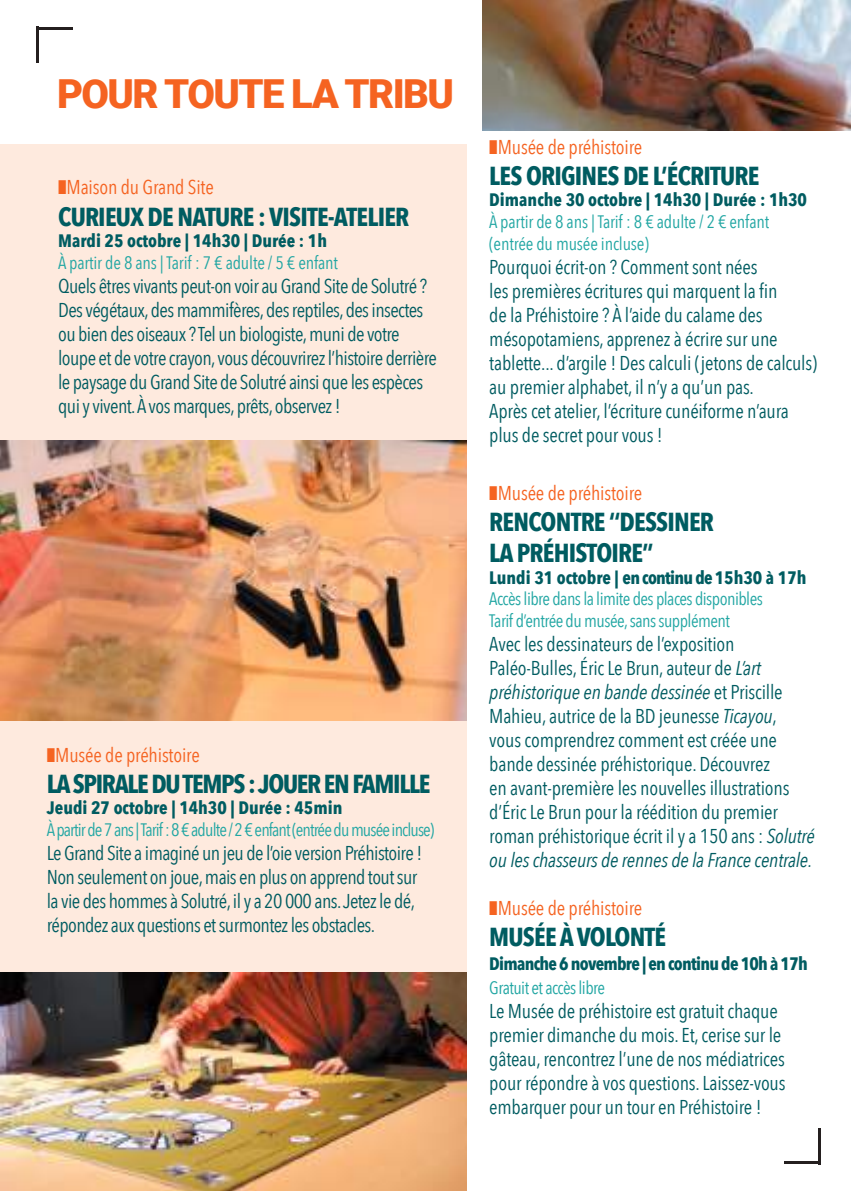
<style>
.page{position:relative;width:851px;height:1191px;background:#fff}
.page>*{position:absolute;margin:0;border:0;box-sizing:border-box;transform-origin:0 0}
.t1{font:900 40px "Roboto";letter-spacing:-.04em;color:#f56321}
.t2{font:700 26px/31.2px "Avenir Next Condensed";letter-spacing:-.03em;color:#005c61}
.t3{font:700 26px "Avenir Next Condensed";letter-spacing:-.05em;color:#005c61}
.t4{font:20px/24px "Avenir Next Condensed";letter-spacing:-.01em;color:#005c61}
.t5{font:20px/24px "Avenir Next Condensed";letter-spacing:-.03em;color:#005c61}
.t6{font:20px "Avenir Next Condensed";letter-spacing:-.01em;color:#f56321}
.t7{font:700 18px "Avenir Next Condensed";color:#005c61}
.t8{font:18px/21.6px "Avenir Next Condensed";letter-spacing:-.01em;color:#21a6a3}
.t9{font:18px/21.6px "Avenir Next Condensed";letter-spacing:-.03em;color:#21a6a3}
.t10{font:18px "Avenir Next Condensed";letter-spacing:-.05em;color:#21a6a3}
.t11{font:700 18px "Avenir Next Condensed";letter-spacing:-.04em;color:#005c61}
.s1{font-family:"Lot"}
.s2{font-style:italic}
</style>
<div class="page">
<div style="left:0;top:145px;width:466px;height:1046px;background:#feeade"></div>
<hr style="left:36px;top:27px;width:3px;height:36px;background:#241f1f">
<hr style="left:36px;top:27px;width:36px;height:2px;background:#241f1f">
<hr style="left:817px;top:1128px;width:3px;height:36px;background:#241f1f">
<hr style="left:784px;top:1161px;width:36px;height:3px;background:#241f1f">
<img style="left:0;top:441px;width:466px;height:279px">
<img style="left:0;top:972px;width:466px;height:219px">
<img style="left:482px;top:0;width:368px;height:130px">
<h1 class="t1" style="left:57px;top:65px;width:398px">POUR TOUTE LA TRIBU</h1>
<p class="t6" style="left:58px;top:170px;width:157px"><span class="s1">i</span>Maison du Grand Site</p>
<h2 class="t2" style="left:58px;top:201px;width:353px">CURIEUX DE NATURE : VISITE-ATELIER</h2>
<p class="t7" style="left:58px;top:230px;width:270px">Mardi 25 octobre | 14h30 | Durée : 1h</p>
<p class="t8" style="left:58px;top:251px;width:281px">À partir de 8 ans | Tarif : 7 € adulte / 5 € enfant</p>
<p class="t5" style="left:58px;top:273px;width:380px">Quels êtres vivants peut-on voir au Grand Site de Solutré ?<br>Des végétaux, des mammifères, des reptiles, des insectes ou bien des oiseaux ? Tel un biologiste, muni de votre loupe et de votre crayon, vous découvrirez l’histoire derrière le paysage du Grand Site de Solutré ainsi que les espèces qui y vivent. À vos marques, prêts, observez !</p>
<p class="t6" style="left:47px;top:737px;width:154px"><span class="s1">i</span>Musée de préhistoire</p>
<h2 class="t3" style="left:47px;top:767px;width:385px">LA SPIRALE DU TEMPS : JOUER EN FAMILLE</h2>
<p class="t7" style="left:47px;top:797px;width:297px">Jeudi 27 octobre | 14h30 | Durée : 45min</p>
<p class="t10" style="left:47px;top:814px;width:389px">À partir de 7 ans | Tarif : 8 € adulte / 2 € enfant (entrée du musée incluse)</p>
<p class="t5" style="left:47px;top:840px;width:377px">Le Grand Site a imaginé un jeu de l’oie version Préhistoire !<br>Non seulement on joue, mais en plus on apprend tout sur la vie des hommes à Solutré, il y a 20 000 ans. Jetez le dé, répondez aux questions et surmontez les obstacles.</p>
<p class="t6" style="left:489px;top:129px;width:154px"><span class="s1">i</span>Musée de préhistoire</p>
<h2 class="t2" style="left:489px;top:160px;width:271px">LES ORIGINES DE L’ÉCRITURE</h2>
<p class="t7" style="left:489px;top:189px;width:319px">Dimanche 30 octobre | 14h30 | Durée : 1h30</p>
<p class="t8" style="left:489px;top:210px;width:281px">À partir de 8 ans | Tarif : 8 € adulte / 2 € enfant (entrée du musée incluse)</p>
<p class="t4" style="left:489px;top:254px;width:329px">Pourquoi écrit-on ? Comment sont nées<br>les premières écritures qui marquent la fin<br>de la Préhistoire ? À l’aide du calame des mésopotamiens, apprenez à écrire sur une tablette... d’argile ! Des calculi (jetons de calculs) au premier alphabet, il n’y a qu’un pas.<br>Après cet atelier, l’écriture cunéiforme n’aura plus de secret pour vous !</p>
<p class="t6" style="left:489px;top:475px;width:154px"><span class="s1">i</span>Musée de préhistoire</p>
<h2 class="t2" style="left:489px;top:506px;width:226px">RENCONTRE ‘‘DESSINER<br>LA PRÉHISTOIRE’’</h2>
<p class="t7" style="left:489px;top:566px;width:318px">Lundi 31 octobre | en continu de 15h30 à 17h</p>
<p class="t9" style="left:489px;top:587px;width:275px">Accès libre dans la limite des places disponibles<br>Tarif d’entrée du musée, sans supplément</p>
<p class="t4" style="left:489px;top:631px;width:327px">Avec les dessinateurs de l’exposition Paléo-Bulles, Éric Le Brun, auteur de <span class="s2">L’art préhistorique en bande dessinée</span> et Priscille Mahieu, autrice de la BD jeunesse <span class="s2">Ticayou</span>,<br>vous comprendrez comment est créée une bande dessinée préhistorique. Découvrez<br>en avant-première les nouvelles illustrations d’Éric Le Brun pour la réédition du premier roman préhistorique écrit il y a 150 ans : <span class="s2">Solutré ou les chasseurs de rennes de la France centrale.</span></p>
<p class="t6" style="left:489px;top:891px;width:154px"><span class="s1">i</span>Musée de préhistoire</p>
<h2 class="t2" style="left:489px;top:921px;width:178px">MUSÉE À VOLONTÉ</h2>
<p class="t11" style="left:489px;top:952px;width:320px">Dimanche 6 novembre | en continu de 10h à 17h</p>
<p class="t9" style="left:489px;top:976px;width:117px">Gratuit et accès libre</p>
<p class="t4" style="left:489px;top:998px;width:298px">Le Musée de préhistoire est gratuit chaque premier dimanche du mois. Et, cerise sur le gâteau, rencontrez l’une de nos médiatrices pour répondre à vos questions. Laissez-vous embarquer pour un tour en Préhistoire !</p>
</div>
